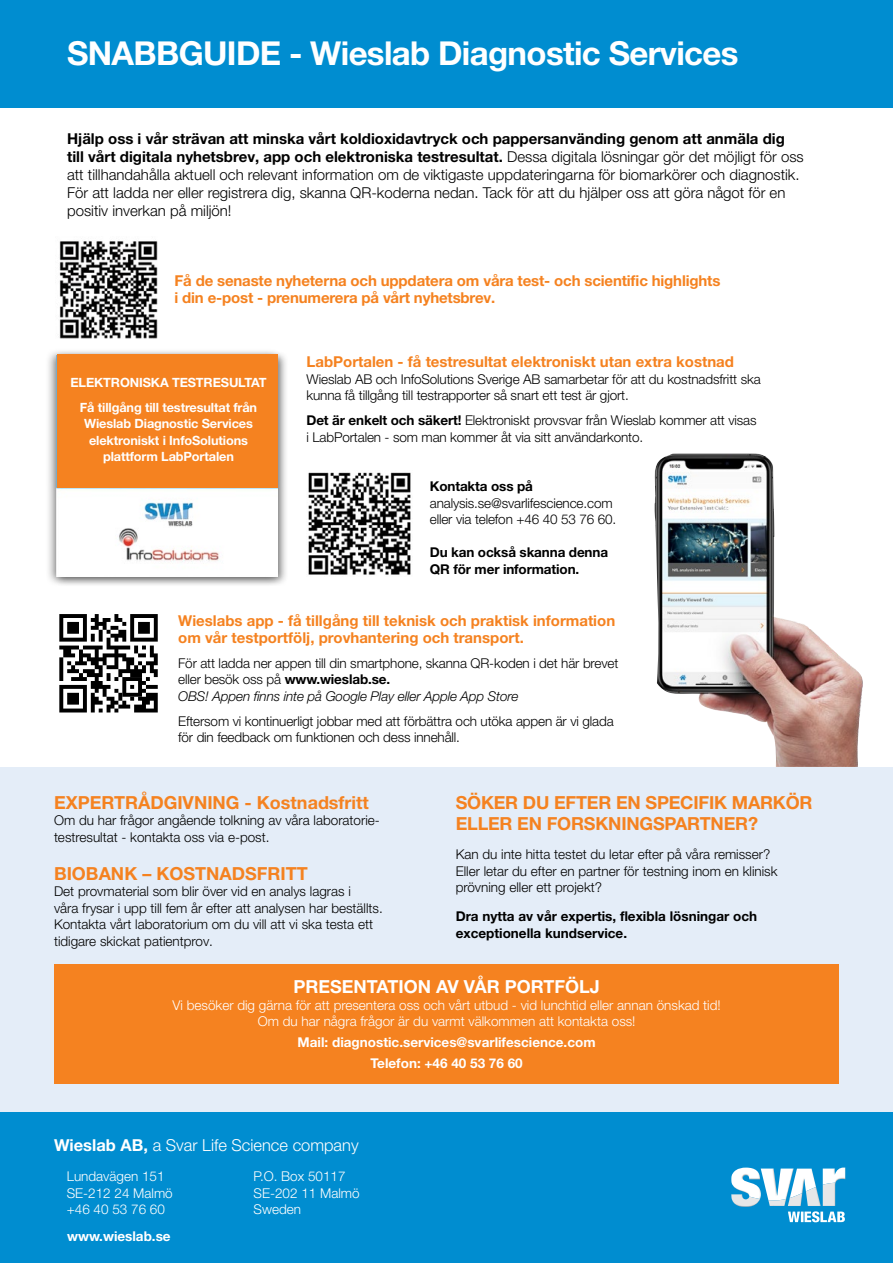
<style>
.page{position:relative;width:893px;height:1263px;background:#fff}
.page>*{position:absolute;margin:0;border:0;box-sizing:border-box;transform-origin:0 0}
.t1{font:700 33px "Helvetica Neue LT Pro";letter-spacing:-.02em;color:#fff}
.t2{font:700 18px/21px "Helvetica Neue LT Pro";letter-spacing:-.005em;color:#f58220}
.t3{font:700 18px "Helvetica Neue LT Pro";color:#fff}
.t4{font:300 16.5px "Helvetica Neue LT Pro";color:#fff}
.t5{font:300 15px/18px "Helvetica Neue LT Pro";color:#000}
.t6{font:700 15px/16.5px "Helvetica Neue LT Pro";color:#f58220}
.t7{font:300 13.5px/16.5px "Helvetica Neue LT Pro";letter-spacing:-.01em;color:#000}
.t8{font:300 13.5px/16.2px "Helvetica Neue LT Pro";color:#fff}
.t9{font:700 13.5px/16.5px "Helvetica Neue LT Pro";color:#000}
.t10{font:700 13.5px/20.7px "Helvetica Neue LT Pro";color:#fff;text-align:center}
.t11{font:700 12.75px/16.5px "Helvetica Neue LT Pro";letter-spacing:-.01em;color:#fff;text-align:center}
.s1{font-weight:700}
.s2{font-style:italic}
</style>
<div class="page">
<div style="left:0;top:0;width:893px;height:107px;background:#008dd0"></div>
<div style="left:0;top:767px;width:893px;height:346px;background:#e4edf8"></div>
<div style="left:45px;top:348px;width:238px;height:239px;background:#000;opacity:.4"></div>
<div style="left:52px;top:350px;width:236px;height:237px;background:#000;opacity:.44"></div>
<img style="left:57px;top:488px;width:221px;height:88px">
<div style="left:57px;top:354px;width:221px;height:134px;background:#f58220"></div>
<svg style="left:59px;top:614px;width:99px;height:98px"></svg>
<img style="left:308px;top:472px;width:103px;height:103px">
<img style="left:59px;top:241px;width:99px;height:98px">
<img style="left:654px;top:453px;width:209px;height:314px">
<div style="left:54px;top:965px;width:785px;height:119px;background:#f58220"></div>
<div style="left:0;top:1113px;width:893px;height:150px;background:#008dd0"></div>
<img style="left:731px;top:1167px;width:57px;height:32px">
<img style="left:777px;top:1168px;width:4px;height:17px">
<img style="left:823px;top:1167px;width:22px;height:16px">
<img style="left:788px;top:1168px;width:28px;height:17px">
<svg style="left:731px;top:1176px;width:29px;height:18px"></svg>
<img style="left:731px;top:1194px;width:29px;height:13px">
<img style="left:823px;top:1183px;width:13px;height:2px">
<svg style="left:770px;top:1185px;width:75px;height:37px"></svg>
<h1 class="t1" style="left:67px;top:33px;width:673px">SNABBGUIDE - Wieslab Diagnostic Services</h1>
<p class="t5" style="left:67px;top:129px;width:738px"><span class="s1">Hjälp oss i vår strävan att minska vårt koldioxidavtryck och pappersanvänding genom att anmäla dig till vårt digitala nyhetsbrev, app och elektroniska testresultat.</span> Dessa digitala lösningar gör det möjligt för oss att tillhandahålla aktuell och relevant information om de viktigaste uppdateringarna för biomarkörer och diagnostik.<br>För att ladda ner eller registrera dig, skanna QR-koderna nedan. Tack för att du hjälper oss att göra något för en positiv inverkan på miljön!</p>
<p class="t6" style="left:174px;top:272px;width:547px">Få de senaste nyheterna och uppdatera om våra test- och scientific highlights i din e-post - prenumerera på vårt nyhetsbrev.</p>
<p class="t11" style="left:71px;top:369px;width:197px;line-height:25px">ELEKTRONISKA TESTRESULTAT<br>Få tillgång till testresultat från</p>
<p class="t11" style="left:84px;top:415px;width:170px">Wieslab Diagnostic Services elektroniskt i InfoSolutions plattform LabPortalen</p>
<p class="t6" style="left:306px;top:353px;width:429px">LabPortalen - få testresultat elektroniskt utan extra kostnad</p>
<p class="t7" style="left:306px;top:370px;width:456px">Wieslab AB och InfoSolutions Sverige AB samarbetar för att du kostnadsfritt ska kunna få tillgång till testrapporter så snart ett test är gjort.</p>
<p class="t7" style="left:306px;top:412px;width:452px"><span class="s1">Det är enkelt och säkert!</span> Elektroniskt provsvar från Wieslab kommer att visas i LabPortalen - som man kommer åt via sitt användarkonto.</p>
<p class="t9" style="left:430px;top:478px;width:105px">Kontakta oss på</p>
<p class="t7" style="left:430px;top:494px;width:188px">analysis.se@svarlifescience.com eller via telefon +46 40 53 76 60.</p>
<p class="t9" style="left:430px;top:544px;width:180px">Du kan också skanna denna<br>QR för mer information.</p>
<p class="t6" style="left:178px;top:612px;width:438px">Wieslabs app - få tillgång till teknisk och praktisk information om vår testportfölj, provhantering och transport.</p>
<p class="t7" style="left:178px;top:654px;width:442px">För att ladda ner appen till din smartphone, skanna QR-koden i det här brevet eller besök oss på <span class="s1">www.wieslab.se.<br></span><span class="s2">OBS! Appen finns inte på Google Play eller Apple App Store</span></p>
<p class="t7" style="left:178px;top:712px;width:437px">Eftersom vi kontinuerligt jobbar med att förbättra och utöka appen är vi glada för din feedback om funktionen och dess innehåll.</p>
<h2 class="t2" style="left:54px;top:791px;width:316px">EXPERTRÅDGIVNING - Kostnadsfritt</h2>
<p class="t7" style="left:54px;top:812px;width:327px">Om du har frågor angående tolkning av våra laboratorie&shy;testresultat - kontakta oss via e-post.</p>
<h2 class="t2" style="left:54px;top:862px;width:255px">BIOBANK – KOSTNADSFRITT</h2>
<p class="t7" style="left:54px;top:883px;width:330px">Det provmaterial som blir över vid en analys lagras i<br>våra frysar i upp till fem år efter att analysen har beställts.<br>Kontakta vårt laboratorium om du vill att vi ska testa ett tidigare skickat patientprov.</p>
<h2 class="t2" style="left:456px;top:791px;width:358px">SÖKER DU EFTER EN SPECIFIK MARKÖR<br>ELLER EN FORSKNINGSPARTNER?</h2>
<p class="t7" style="left:456px;top:846px;width:323px">Kan du inte hitta testet du letar efter på våra remisser?<br>Eller letar du efter en partner för testning inom en klinisk prövning eller ett projekt?</p>
<p class="t9" style="left:456px;top:908px;width:303px">Dra nytta av vår expertis, flexibla lösningar och exceptionella kundservice.</p>
<h2 class="t3" style="left:293px;top:976px;width:308px">PRESENTATION AV VÅR PORTFÖLJ</h2>
<p class="t8" style="left:173px;top:996px;width:550px;text-align:center">Vi besöker dig gärna för att presentera oss och vårt utbud - vid lunchtid eller annan önskad tid!<br>Om du har några frågor är du varmt välkommen att kontakta oss!</p>
<p class="t10" style="left:298px;top:1032px;width:299px">Mail: diagnostic.services@svarlifescience.com<br>Telefon: +46 40 53 76 60</p>
<p class="t4" style="left:54px;top:1135px;width:306px"><span class="s1">Wieslab AB,</span> a Svar Life Science company</p>
<p class="t8" style="left:67px;top:1168px;width:108px">Lundavägen 151<br>SE-212 24 Malmö +46 40 53 76 60</p>
<p class="t8" style="left:254px;top:1168px;width:108px">P.O. Box 50117<br>SE-202 11 Malmö<br>Sweden</p>
<p class="t10" style="left:67px;top:1225px;width:105px">www.wieslab.se</p>
</div>
